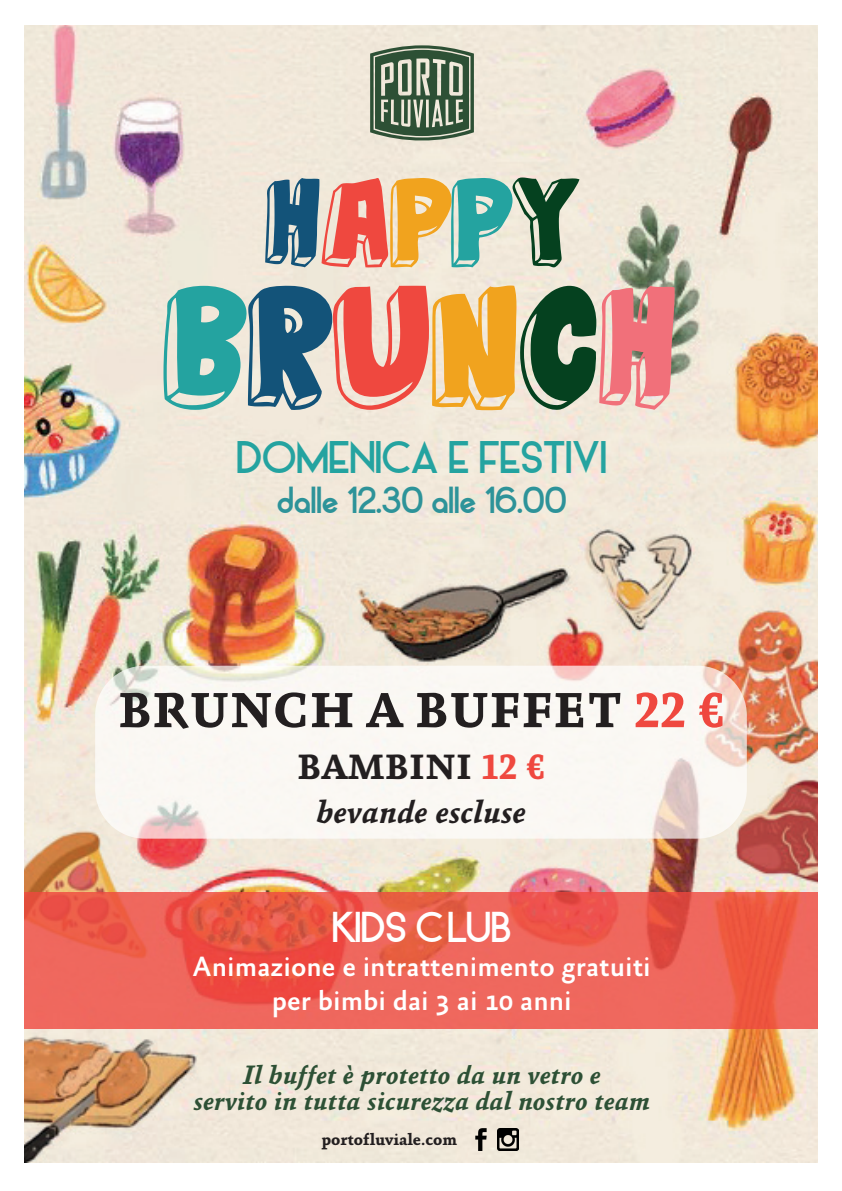
<style>
.page{position:relative;width:842px;height:1191px;background:#fff}
.page>*{position:absolute;margin:0;border:0;box-sizing:border-box;transform-origin:0 0}
.t1{font:800 155px "Jabjai";color:#24a3a0}
.t2{font:800 111.6px "Jabjai";color:#135379}
.t3{font:700 50px "Absara TF";color:#231f20}
.t4{font:40px "Alpaca Scarlett Demo";color:#24a3a0}
.t5{font:37.8px "Alpaca Scarlett Demo";color:#fff}
.t6{font:700 35.7px "Absara TF";color:#231f20}
.t7{font:33px "Alpaca Scarlett Demo";color:#2d9399}
.t8{font:italic 700 33px "Absara TF";color:#231f20}
.t9{font:500 28.3px "Absara Sans";color:#fff}
.t10{font:italic 700 27px "Absara TF";color:#2d5035}
.t11{font:700 17px "Absara TF";color:#231f20}
.s1{color:#ef483f}
.s2{color:#f1a31e}
.s3{color:#24a3a0}
.s4{color:#05411f}
.s5{color:#135379}
.s6{color:#f1707a}
</style>
<div class="page">
<img style="left:24px;top:26px;width:793px;height:1136px">
<svg style="left:370px;top:45px;width:104px;height:98px;background:#71856f"></svg>
<svg style="left:95px;top:665px;width:652px;height:173px;fill:#faf8f3"></svg>
<svg style="left:24px;top:891px;width:793px;height:137px;background:#ec6053"></svg>
<img style="left:470px;top:1128px;width:22px;height:22px">
<img style="left:497px;top:1128px;width:22px;height:22px">
<p class="t2" style="left:265px;top:176px;width:313px">H<span class="s1">A</span><span class="s2">P</span><span class="s3">P</span><span class="s4">Y</span></p>
<p class="t1" style="left:164px;top:283px;width:515px">B<span class="s5">R</span><span class="s1">U</span><span class="s2">N</span><span class="s4">C</span><span class="s6">H</span></p>
<p class="t4" style="left:237px;top:436px;width:372px">DOMENICA E FESTIVI</p>
<p class="t7" style="left:277px;top:482px;width:291px">dalle 12.30 alle 16.00</p>
<p class="t3" style="left:118px;top:681px;width:607px">BRUNCH A BUFFET <span class="s1">22 €</span></p>
<p class="t6" style="left:297px;top:746px;width:249px">BAMBINI <span class="s1">12 €</span></p>
<p class="t8" style="left:316px;top:793px;width:211px">bevande escluse</p>
<p class="t5" style="left:332px;top:907px;width:181px">KIDS CLUB</p>
<p class="t9" style="left:193px;top:952px;width:460px">Animazione e intrattenimento gratuiti</p>
<p class="t9" style="left:272px;top:986px;width:301px">per bimbi dai 3 ai 10 anni</p>
<p class="t10" style="left:243px;top:1059px;width:360px">Il buffet è protetto da un vetro e</p>
<p class="t10" style="left:193px;top:1085px;width:458px">servito in tutta sicurezza dal nostro team</p>
<p class="t11" style="left:321px;top:1129px;width:137px">portofluviale.com</p>
</div>
